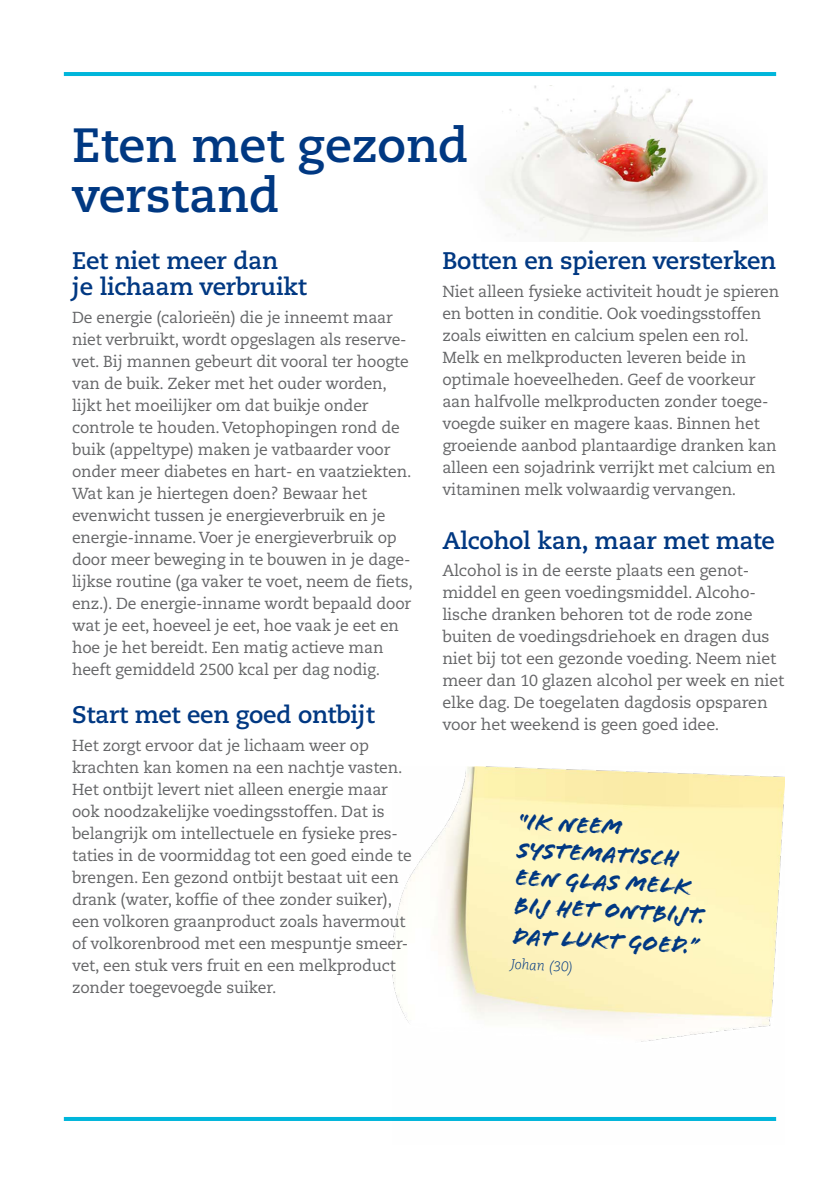
<style>
.page{position:relative;width:840px;height:1191px;background:#fff}
.page>*{position:absolute;margin:0;border:0;box-sizing:border-box;transform-origin:0 0}
.t1{font:700 48px/50px "Caecilia LT Pro 75";color:#003882}
.t2{font:700 24px/26px "Caecilia LT Pro 75";letter-spacing:-.01em;color:#003882}
.t3{font:23.8px/28px "Flood Std";color:#003882}
.t4{font:16px/22px "Caecilia LT Pro 55 Roman";letter-spacing:-.01em;color:#646567}
.t5{font:italic 300 14px "Caecilia LT Pro 46";color:#003882}
</style>
<div class="page">
<hr style="left:64px;top:72px;width:711px;height:4px;background:#00b6db">
<hr style="left:64px;top:1117px;width:711px;height:4px;background:#00b6db">
<img style="left:392px;top:766px;width:391px;height:355px">
<img style="left:486px;top:85px;width:281px;height:156px">
<h1 class="t1" style="left:72px;top:119px;width:397px">Eten met gezond verstand</h1>
<h2 class="t2" style="left:72px;top:247px;width:236px">Eet niet meer dan<br>je lichaam verbruikt</h2>
<p class="t4" style="left:72px;top:306px;width:342px">De energie (calorieën) die je inneemt maar niet verbruikt, wordt opgeslagen als reserve&shy;vet. Bij mannen gebeurt dit vooral ter hoogte van de buik. Zeker met het ouder worden, lijkt het moeilijker om dat buikje onder controle te houden. Vetophopingen rond de buik (appeltype) maken je vatbaarder voor onder meer diabetes en hart- en vaatziekten.<br>Wat kan je hiertegen doen? Bewaar het evenwicht tussen je energieverbruik en je energie-inname. Voer je energieverbruik op door meer beweging in te bouwen in je dage&shy;lijkse routine (ga vaker te voet, neem de fiets, enz.). De energie-inname wordt bepaald door wat je eet, hoeveel je eet, hoe vaak je eet en hoe je het bereidt. Een matig actieve man heeft gemiddeld 2500 kcal per dag nodig.</p>
<h2 class="t2" style="left:72px;top:701px;width:304px">Start met een goed ontbijt</h2>
<p class="t4" style="left:72px;top:734px;width:341px">Het zorgt ervoor dat je lichaam weer op krachten kan komen na een nachtje vasten.<br>Het ontbijt levert niet alleen energie maar ook noodzakelijke voedingsstoffen. Dat is belangrijk om intellectuele en fysieke pres&shy;taties in de voormiddag tot een goed einde te brengen. Een gezond ontbijt bestaat uit een drank (water, koffie of thee zonder suiker), een volkoren graanproduct zoals havermout of volkorenbrood met een mespuntje smeer&shy;vet, een stuk vers fruit en een melkproduct zonder toegevoegde suiker.</p>
<h2 class="t2" style="left:442px;top:247px;width:335px">Botten en spieren versterken</h2>
<p class="t4" style="left:442px;top:280px;width:338px">Niet alleen fysieke activiteit houdt je spieren en botten in conditie. Ook voedingsstoffen zoals eiwitten en calcium spelen een rol.<br>Melk en melkproducten leveren beide in optimale hoeveelheden. Geef de voorkeur aan halfvolle melkproducten zonder toege&shy;voegde suiker en magere kaas. Binnen het groeiende aanbod plantaardige dranken kan alleen een sojadrink verrijkt met calcium en vitaminen melk volwaardig vervangen.</p>
<h2 class="t2" style="left:442px;top:526px;width:334px">Alcohol kan, maar met mate</h2>
<p class="t4" style="left:442px;top:559px;width:343px">Alcohol is in de eerste plaats een genot&shy;middel en geen voedingsmiddel. Alcoho&shy;lische dranken behoren tot de rode zone buiten de voedingsdriehoek en dragen dus niet bij tot een gezonde voeding. Neem niet meer dan 10 glazen alcohol per week en niet elke dag. De toegelaten dagdosis opsparen voor het weekend is geen goed idee.</p>
<h3 class="t3" style="left:519px;top:808px;width:192px;rotate:3deg">“IK NEEM<br>SYSTEMATISCH<br>EEN GLAS MELK<br>BIJ HET ONTBIJT.</h3>
<h3 class="t3" style="left:513px;top:922px;width:188px;rotate:3deg">DAT LUKT GOED.”</h3>
<p class="t5" style="left:511px;top:955px;width:64px;rotate:3deg">Johan (30)</p>
</div>
